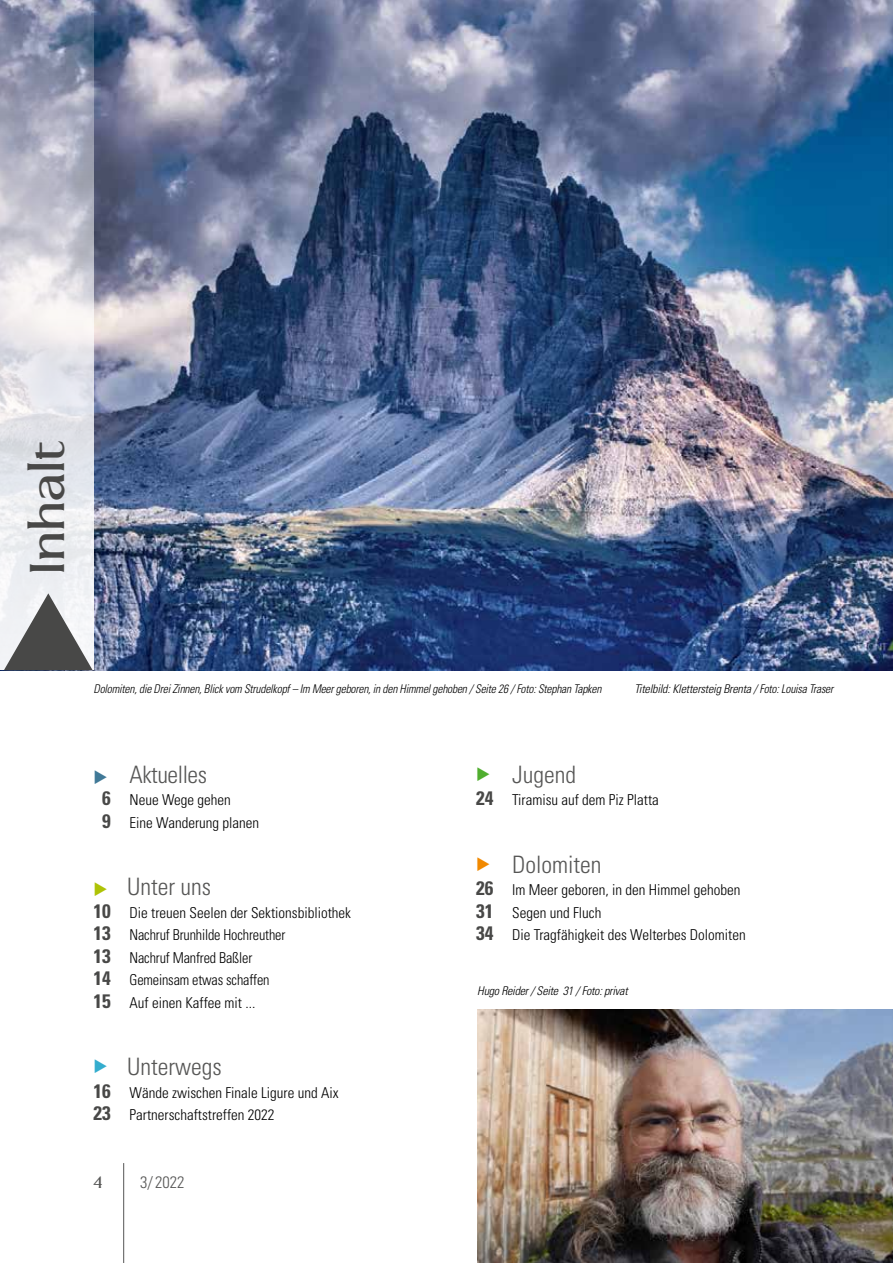
<style>
.page{position:relative;width:893px;height:1263px;background:#fff}
.page>*{position:absolute;margin:0;border:0;box-sizing:border-box;transform-origin:0 0}
.t1{font:700 49.5px "Linotype Aperto";color:#484847}
.t2{font:300 condensed 24px "Univers LT";color:#565655}
.t3{font:300 condensed 24px "Univers LT";letter-spacing:-.02em;color:#565655}
.t4{font:300 condensed 16.5px "Univers LT";color:#565655}
.t5{font:700 16.5px "Linotype Aperto";color:#565655}
.t6{font:300 condensed 15px/22.5px "Univers LT";color:#000}
.t7{font:italic 300 condensed 12px "Univers LT";letter-spacing:-.015em;color:#000;scale:.95 1}
.t8{font:italic 300 condensed 12px "Univers LT";letter-spacing:-.015em;color:#000}
.s1{color:#407997}
.s2{font-weight:700;font-size:19.5px;color:#484847}
.s3{color:#aec306}
.s4{color:#34adce}
.s5{color:#50ae2f}
.s6{color:#f18900}
</style>
<div class="page">
<hr style="left:123px;top:1163px;width:1px;height:100px;background:#565655">
<img style="left:477px;top:1009px;width:416px;height:254px">
<img style="left:94px;top:0;width:799px;height:670px">
<svg style="left:0;top:0;width:94px;height:670px"></svg>
<div style="left:3px;top:593px;width:90px;height:77px;background:#f3f4f7"></div>
<h1 class="t1" style="left:19px;top:575px;width:136px;rotate:-90deg">Inhalt</h1>
<p class="t7" style="left:94px;top:681px;width:536px">Dolomiten, die Drei Zinnen, Blick vom Strudelkopf – Im Meer geboren, in den Himmel gehoben / Seite 26 / Foto: Stephan Tapken</p>
<p class="t8" style="left:634px;top:681px;width:201px">Titelbild: Klettersteig Brenta / Foto: Louisa Traser</p>
<h2 class="t3" style="left:94px;top:760px;width:115px"><span class="s1">◆</span> Aktuelles</h2>
<p class="t6" style="left:102px;top:789px;width:158px"><span class="s2">6</span> Neue Wege gehen<br><span class="s2">9</span> Eine Wanderung planen</p>
<h2 class="t2" style="left:94px;top:872px;width:119px"><span class="s3">◆</span> Unter uns</h2>
<p class="t6" style="left:94px;top:901px;width:259px"><span class="s2">10</span> Die treuen Seelen der Sektionsbibliothek<br><span class="s2">13</span> Nachruf Brunhilde Hochreuther<br><span class="s2">13</span> Nachruf Manfred Baßler<br><span class="s2">14</span> Gemeinsam etwas schaffen<br><span class="s2">15</span> Auf einen Kaffee mit ...</p>
<h2 class="t2" style="left:94px;top:1052px;width:130px"><span class="s4">◆</span> Unterwegs</h2>
<p class="t6" style="left:94px;top:1081px;width:247px"><span class="s2">16</span> Wände zwischen Finale Ligure und Aix<br><span class="s2">23</span> Partnerschaftstreffen 2022</p>
<p class="t5" style="left:94px;top:1172px;width:11px">4</p>
<p class="t4" style="left:140px;top:1172px;width:46px">3/ 2022</p>
<h2 class="t2" style="left:476px;top:760px;width:101px"><span class="s5">◆</span> Jugend</h2>
<p class="t6" style="left:476px;top:789px;width:184px"><span class="s2">24</span> Tiramisu auf dem Piz Platta</p>
<h2 class="t2" style="left:476px;top:850px;width:127px"><span class="s6">◆</span> Dolomiten</h2>
<p class="t6" style="left:476px;top:879px;width:271px"><span class="s2">26</span> Im Meer geboren, in den Himmel gehoben<br><span class="s2">31</span> Segen und Fluch<br><span class="s2">34</span> Die Tragfähigkeit des Welterbes Dolomiten</p>
<p class="t8" style="left:477px;top:983px;width:152px">Hugo Reider / Seite 31 / Foto: privat</p>
</div>
